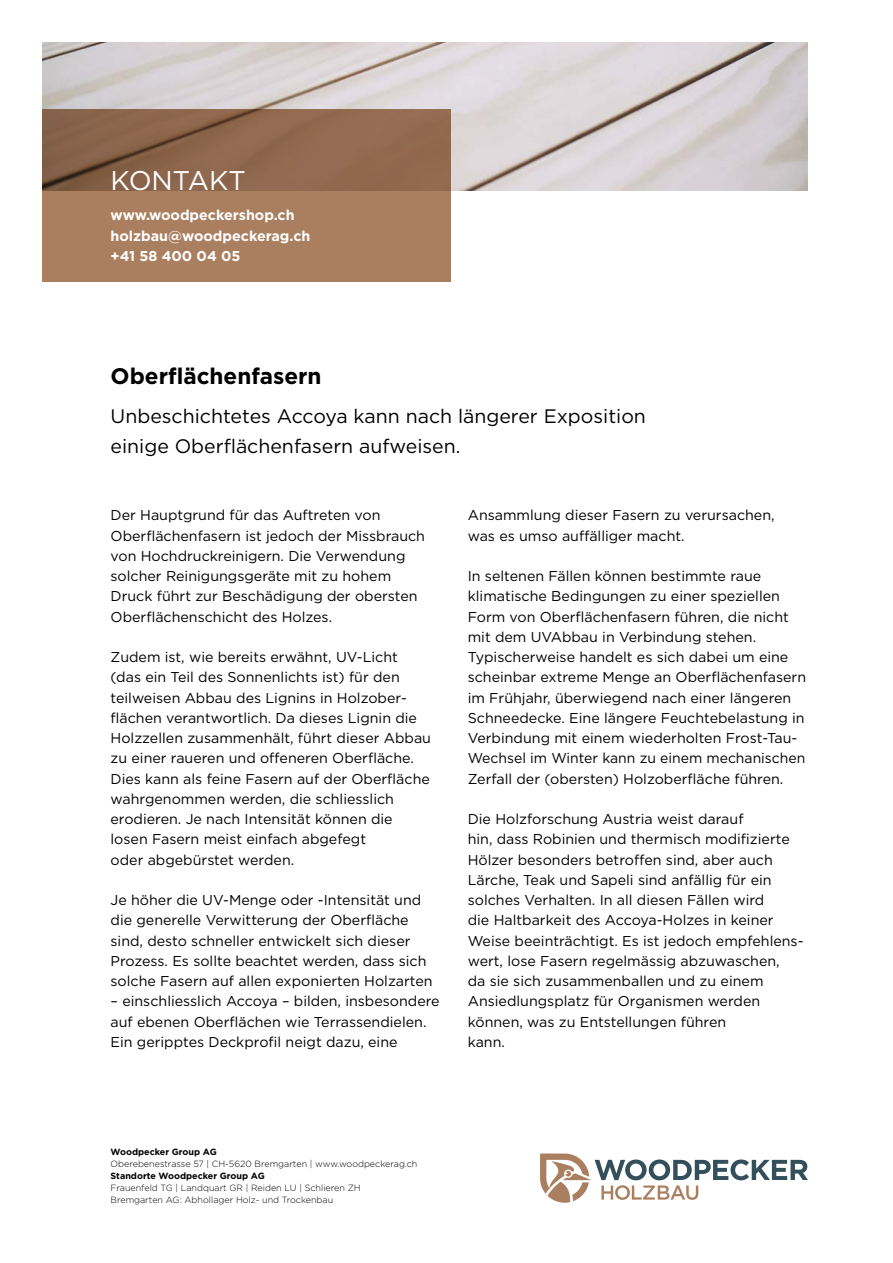
<style>
.page{position:relative;width:893px;height:1263px;background:#fff}
.page>*{position:absolute;margin:0;border:0;box-sizing:border-box;transform-origin:0 0}
.t1{font:27px "Gotham";letter-spacing:-.005em;color:#fff}
.t2{font:700 22.5px "Gotham";color:#000}
.t3{font:19.5px/30.5px "Gotham";color:#000}
.t4{font:14.25px/20.2px "Gotham";color:#000}
.t5{font:700 14.25px/20.2px "Gotham";color:#fff}
.t6{font:300 9px/12px "Gotham";color:#000}
.t7{font:700 9px "Gotham";color:#000}
</style>
<div class="page">
<img style="left:43px;top:43px;width:765px;height:147px">
<svg style="left:43px;top:109px;width:408px;height:172px;background:#9b7255"></svg>
<svg style="left:540px;top:1153px;width:268px;height:50px"></svg>
<h1 class="t1" style="left:111px;top:163px;width:137px">KONTAKT</h1>
<p class="t5" style="left:111px;top:205px;width:201px">www.woodpeckershop.ch holzbau@woodpeckerag.ch +41 58 400 04 05</p>
<h2 class="t2" style="left:111px;top:361px;width:212px">Oberflächenfasern</h2>
<h3 class="t3" style="left:111px;top:400px;width:537px">Unbeschichtetes Accoya kann nach längerer Exposition einige Oberflächenfasern aufweisen.</h3>
<p class="t4" style="left:111px;top:505px;width:316px">Der Hauptgrund für das Auftreten von Oberflächenfasern ist jedoch der Missbrauch von Hochdruckreinigern. Die Verwendung solcher Reinigungsgeräte mit zu hohem Druck führt zur Beschädigung der obersten Oberflächenschicht des Holzes.</p>
<p class="t4" style="left:111px;top:647px;width:322px">Zudem ist, wie bereits erwähnt, UV-Licht (das ein Teil des Sonnenlichts ist) für den teilweisen Abbau des Lignins in Holzober&shy;flächen verantwortlich. Da dieses Lignin die Holzzellen zusammenhält, führt dieser Abbau zu einer raueren und offeneren Oberfläche.<br>Dies kann als feine Fasern auf der Oberfläche wahrgenommen werden, die schliesslich erodieren. Je nach Intensität können die losen Fasern meist einfach abgefegt<br>oder abgebürstet werden.</p>
<p class="t4" style="left:111px;top:890px;width:324px">Je höher die UV-Menge oder -Intensität und die generelle Verwitterung der Oberfläche sind, desto schneller entwickelt sich dieser Prozess. Es sollte beachtet werden, dass sich solche Fasern auf allen exponierten Holzarten</p>
<p class="t4" style="left:111px;top:991px;width:331px">– einschliesslich Accoya – bilden, insbesondere auf ebenen Oberflächen wie Terrassendielen.<br>Ein geripptes Deckprofil neigt dazu, eine</p>
<p class="t4" style="left:468px;top:505px;width:308px">Ansammlung dieser Fasern zu verursachen, was es umso auffälliger macht.</p>
<p class="t4" style="left:468px;top:566px;width:340px">In seltenen Fällen können bestimmte raue klimatische Bedingungen zu einer speziellen Form von Oberflächenfasern führen, die nicht mit dem UVAbbau in Verbindung stehen.<br>Typischerweise handelt es sich dabei um eine scheinbar extreme Menge an Oberflächenfasern im Frühjahr, überwiegend nach einer längeren Schneedecke. Eine längere Feuchtebelastung in Verbindung mit einem wiederholten Frost-Tau-Wechsel im Winter kann zu einem mechanischen Zerfall der (obersten) Holzoberfläche führen.</p>
<p class="t4" style="left:468px;top:809px;width:337px">Die Holzforschung Austria weist darauf<br>hin, dass Robinien und thermisch modifizierte Hölzer besonders betroffen sind, aber auch Lärche, Teak und Sapeli sind anfällig für ein solches Verhalten. In all diesen Fällen wird<br>die Haltbarkeit des Accoya-Holzes in keiner Weise beeinträchtigt. Es ist jedoch empfehlens&shy;wert, lose Fasern regelmässig abzuwaschen,<br>da sie sich zusammenballen und zu einem Ansiedlungsplatz für Organismen werden können, was zu Entstellungen führen<br>kann.</p>
<p class="t7" style="left:111px;top:1145px;width:108px">Woodpecker Group AG</p>
<p class="t6" style="left:111px;top:1157px;width:308px">Oberebenestrasse 57 | CH-5620 Bremgarten | www.woodpeckerag.ch</p>
<p class="t7" style="left:111px;top:1169px;width:156px">Standorte Woodpecker Group AG</p>
<p class="t6" style="left:111px;top:1181px;width:252px">Frauenfeld TG | Landquart GR | Reiden LU | Schlieren ZH<br>Bremgarten AG: Abhollager Holz- und Trockenbau</p>
</div>
